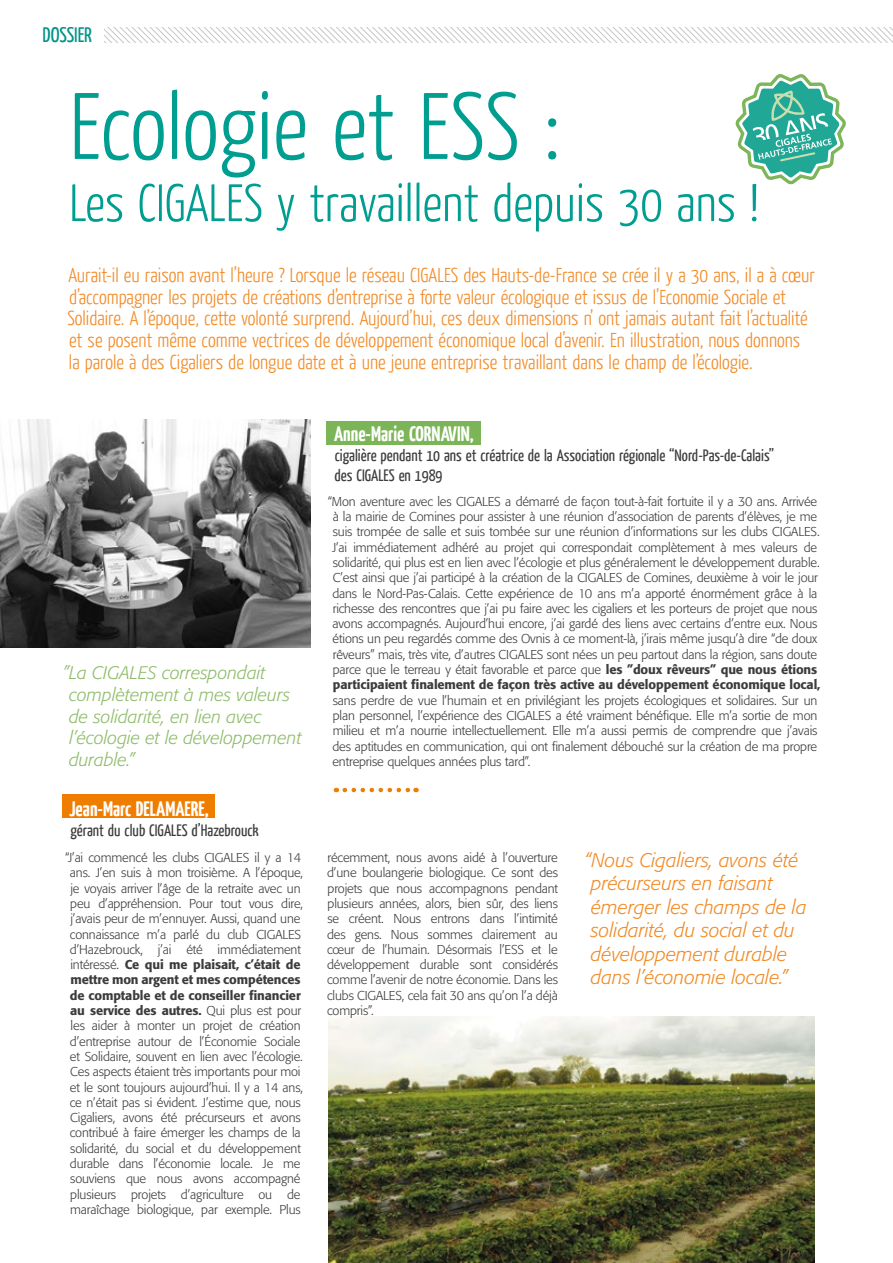
<style>
.page{position:relative;width:893px;height:1263px;background:#fff}
.page>*{position:absolute;margin:0;border:0;box-sizing:border-box;transform-origin:0 0}
.t1{font:300 94.05px "Yanone Kaffeesatz";color:#009d91}
.t2{font:300 52.5px "Yanone Kaffeesatz";color:#009d91}
.t3{font:700 21px "Yanone Kaffeesatz";color:#fff}
.t4{font:21px "Yanone Kaffeesatz";letter-spacing:-.005em;color:#009486}
.t5{font:300 20.1px/21.6px "Yanone Kaffeesatz";color:#f28a25}
.t6{font:italic 300 19.5px/23.4px "Formata";color:#f28a25}
.t7{font:italic 300 18px/21.6px "Formata";color:#8dbc69}
.t8{font:16.5px/19.8px "Yanone Kaffeesatz";color:#3c3c3b}
.t9{font:300 12.75px/15.3px "Formata";letter-spacing:-.01em;color:#3c3c3b;text-align:center}
.s1{font-weight:500}
</style>
<div class="page">
<img style="left:328px;top:1016px;width:486px;height:247px">
<div style="left:326px;top:421px;width:154px;height:24px;background:#7cb558"></div>
<div style="left:62px;top:795px;width:153px;height:23px;background:#ef7d00"></div>
<svg style="left:105px;top:28px;width:788px;height:15px"></svg>
<img style="left:0;top:419px;width:310px;height:228px">
<svg style="left:735px;top:74px;width:111px;height:110px"></svg>
<svg style="left:345px;top:788px;width:72px;height:4px"></svg>
<h3 class="t4" style="left:43px;top:21px;width:51px">DOSSIER</h3>
<h1 class="t1" style="left:69px;top:67px;width:493px">Ecologie et ESS :</h1>
<h2 class="t2" style="left:69px;top:170px;width:691px">Les CIGALES y travaillent depuis 30 ans !</h2>
<p class="t5" style="left:67px;top:264px;width:749px">Aurait-il eu raison avant l’heure ? Lorsque le réseau CIGALES des Hauts-de-France se crée il y a 30 ans, il a à cœur d’accompagner les projets de créations d’entreprise à forte valeur écologique et issus de l’Economie Sociale et Solidaire. À l’époque, cette volonté surprend. Aujourd’hui, ces deux dimensions n’ ont jamais autant fait l’actualité et se posent même comme vectrices de développement économique local d’avenir. En illustration, nous donnons<br>la parole à des Cigaliers de longue date et à une jeune entreprise travaillant dans le champ de l’écologie.</p>
<h3 class="t7" style="left:69px;top:662px;width:234px;text-indent:-6px">”La CIGALES correspondait complètement à mes valeurs de solidarité, en lien avec l’écologie et le développement durable.”</h3>
<h3 class="t3" style="left:69px;top:795px;width:141px">Jean-Marc DELAMAERE,</h3>
<p class="t8" style="left:70px;top:819px;width:190px">gérant du club CIGALES d’Hazebrouck</p>
<h3 class="t3" style="left:334px;top:420px;width:141px">Anne-Marie CORNAVIN,</h3>
<p class="t8" style="left:334px;top:445px;width:441px">cigalière pendant 10 ans et créatrice de la Association régionale “Nord-Pas-de-Calais” des CIGALES en 1989</p>
<p class="t9" style="left:327px;top:494px;width:494px">“Mon aventure avec les CIGALES a démarré de façon tout-à-fait fortuite il y a 30 ans. Arrivée à la mairie de Comines pour assister à une réunion d’association de parents d’élèves, je me suis trompée de salle et suis tombée sur une réunion d’informations sur les clubs CIGALES.<br>J’ai immédiatement adhéré au projet qui correspondait complètement à mes valeurs de solidarité, qui plus est en lien avec l’écologie et plus généralement le développement durable.<br>C’est ainsi que j’ai participé à la création de la CIGALES de Comines, deuxième à voir le jour dans le Nord-Pas-Calais. Cette expérience de 10 ans m’a apporté énormément grâce à la richesse des rencontres que j’ai pu faire avec les cigaliers et les porteurs de projet que nous avons accompagnés. Aujourd’hui encore, j’ai gardé des liens avec certains d’entre eux. Nous étions un peu regardés comme des Ovnis à ce moment-là, j’irais même jusqu’à dire “de doux rêveurs” mais, très vite, d’autres CIGALES sont nées un peu partout dans la région, sans doute parce que le terreau y était favorable et parce que <span class="s1">les ”doux rêveurs” que nous étions participaient finalement de façon très active au développement économique local,</span></p>
<p class="t9" style="left:332px;top:693px;width:487px;text-align:justify">sans perdre de vue l’humain et en privilégiant les projets écologiques et solidaires. Sur un plan personnel, l’expérience des CIGALES a été vraiment bénéfique. Elle m’a sortie de mon milieu et m’a nourrie intellectuellement. Elle m’a aussi permis de comprendre que j’avais des aptitudes en communication, qui ont finalement débouché sur la création de ma propre entreprise quelques années plus tard”.</p>
<p class="t9" style="left:65px;top:850px;width:240px">“J’ai commencé les clubs CIGALES il y a 14 ans. J’en suis à mon troisième. A l’époque, je voyais arriver l’âge de la retraite avec un peu d’appréhension. Pour tout vous dire, j’avais peur de m’ennuyer. Aussi, quand une connaissance m’a parlé du club CIGALES d’Hazebrouck, j’ai été immédiatement intéressé. <span class="s1">Ce qui me plaisait, c’était de mettre mon argent et mes compétences de comptable et de conseiller financier au service des autres.</span> Qui plus est pour les aider à monter un projet de création d’entreprise autour de l’Économie Sociale et Solidaire, souvent en lien avec l’écologie.<br>Ces aspects étaient très importants pour moi et le sont toujours aujourd’hui. Il y a 14 ans, ce n’était pas si évident. J’estime que, nous Cigaliers, avons été précurseurs et avons contribué à faire émerger les champs de la solidarité, du social et du développement durable dans l’économie locale. Je me souviens que nous avons accompagné plusieurs projets d’agriculture ou de maraîchage biologique, par exemple. Plus</p>
<p class="t9" style="left:327px;top:850px;width:232px;text-align:justify">récemment, nous avons aidé à l’ouverture d’une boulangerie biologique. Ce sont des projets que nous accompagnons pendant plusieurs années, alors, bien sûr, des liens se créent. Nous entrons dans l’intimité des gens. Nous sommes clairement au cœur de l’humain. Désormais l’ESS et le développement durable sont considérés comme l’avenir de notre économie. Dans les clubs CIGALES, cela fait 30 ans qu’on l’a déjà compris”.</p>
<h3 class="t6" style="left:591px;top:849px;width:217px;text-indent:-6px">“Nous Cigaliers, avons été précurseurs en faisant émerger les champs de la solidarité, du social et du développement durable dans l’économie locale.”</h3>
</div>
